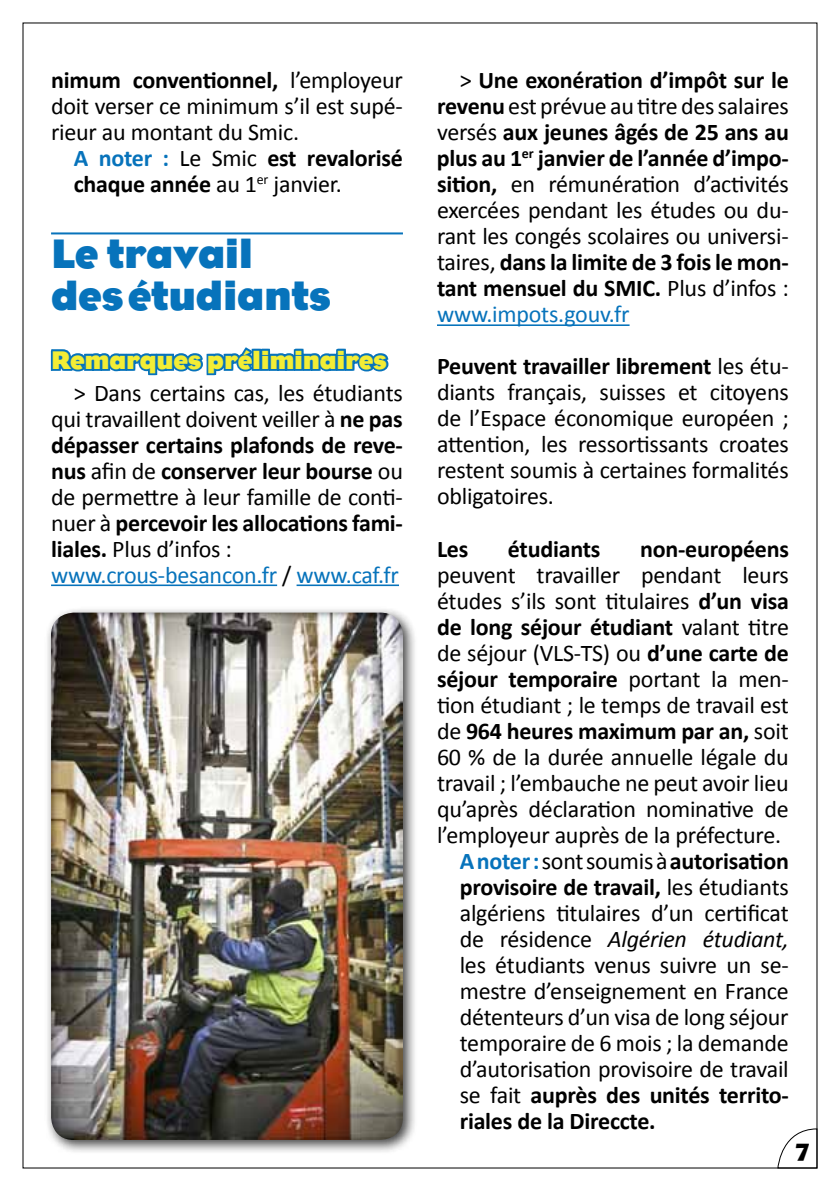
<style>
.page{position:relative;width:840px;height:1191px;background:#fff}
.page>*{position:absolute;margin:0;border:0;box-sizing:border-box;transform-origin:0 0}
.t1{font:700 42px/42px "Eagle";letter-spacing:-.01em;color:#0773bb}
.t2{font:700 26px "Eagle";letter-spacing:-.01em;color:#f3ed35}
.t3{font:24px/26px "Calibri";letter-spacing:-.01em;color:#000;text-align:justify}
.t4{font:700 24px/26px "Calibri";letter-spacing:-.01em;color:#000}
.t5{font:italic 24px "Calibri";letter-spacing:-.01em;color:#000}
.t6{font:700 24px "Eagle";color:#000}
.s1{font-weight:700}
.s2{color:#0773bb}
.s3{font-weight:400}
.s4{font-style:normal}
</style>
<div class="page">
<svg style="left:777px;top:1128px;width:40px;height:40px"></svg>
<hr style="left:51px;top:232px;width:352px;height:2px;background:#0773bb">
<hr style="left:51px;top:584px;width:226px;height:2px;background:#0773bb">
<hr style="left:296px;top:584px;width:103px;height:2px;background:#0773bb">
<svg style="left:50px;top:347px;width:206px;height:29px"></svg>
<div style="left:251px;top:349px;width:10px;height:22px;border:4px solid #0773bb"></div>
<div style="left:260px;top:349px;width:10px;height:8px;border:4px solid #0773bb"></div>
<div style="left:260px;top:354px;width:10px;height:17px;border:4px solid #0773bb"></div>
<div style="left:293px;top:349px;width:10px;height:8px;border:4px solid #0773bb"></div>
<div style="left:336px;top:349px;width:10px;height:8px;border:4px solid #0773bb"></div>
<svg style="left:267px;top:350px;width:122px;height:22px"></svg>
<hr style="left:437px;top:324px;width:192px;height:2px;background:#0773bb">
<div style="left:44px;top:605px;width:373px;height:549px;background:#000;opacity:.75"></div>
<img style="left:51px;top:612px;width:352px;height:528px">
<p class="t3" style="left:51px;top:67px;width:353px"><span class="s1">nimum conventionnel,</span> l’employeur doit verser ce minimum s’il est supé&shy;rieur au montant du Smic.</p>
<p class="t4" style="left:74px;top:145px;width:330px"><span class="s2">A noter :</span> <span class="s3">Le Smic</span> est revalorisé chaque année <span class="s3">au 1</span><sup>er</sup> <span class="s3">janvier.</span></p>
<h1 class="t1" style="left:51px;top:233px;width:282px">Le travail des étudiants</h1>
<p class="t2" style="left:51px;top:346px;width:337px">Remarques préliminaires</p>
<p class="t3" style="left:51px;top:379px;width:353px;text-align:left;text-indent:23px">&gt; Dans certains cas, les étudiants qui travaillent doivent veiller à <span class="s1">ne pas dépasser certains plafonds de reve&shy;nus</span> afin de <span class="s1">conserver leur bourse</span> ou de permettre à leur famille de conti&shy;nuer à <span class="s1">percevoir les allocations fami&shy;liales.</span> Plus d’infos : <span class="s2">www.crous-besancon.fr</span> / <span class="s2">www.caf.fr</span></p>
<p class="t3" style="left:437px;top:67px;width:353px;text-indent:23px">&gt; <span class="s1">Une exonération d’impôt sur le revenu</span> est prévue au titre des salaires versés <span class="s1">aux jeunes âgés de 25 ans au plus au 1</span><sup>er</sup> <span class="s1">janvier de l’année d’impo&shy;sition,</span> en rémunération d’activités exercées pendant les études ou du&shy;rant les congés scolaires ou universi&shy;taires, <span class="s1">dans la limite de 3 fois le mon&shy;tant mensuel du SMIC.</span> Plus d’infos : <span class="s2">www.impots.gouv.fr</span></p>
<p class="t3" style="left:437px;top:353px;width:353px"><span class="s1">Peuvent travailler librement</span> les étu&shy;diants français, suisses et citoyens de l’Espace économique européen ; attention, les ressortissants croates restent soumis à certaines formalités obligatoires.</p>
<p class="t4" style="left:437px;top:535px;width:33px">Les</p>
<p class="t4" style="left:507px;top:535px;width:94px">étudiants</p>
<p class="t4" style="left:639px;top:535px;width:150px">non-européens</p>
<p class="t3" style="left:437px;top:561px;width:353px">peuvent travailler pendant leurs</p>
<p class="t3" style="left:437px;top:587px;width:353px">études s’ils sont titulaires <span class="s1">d’un visa</span></p>
<p class="t4" style="left:437px;top:613px;width:353px">de long séjour étudiant <span class="s3">valant titre</span></p>
<p class="t3" style="left:437px;top:639px;width:353px">de séjour (VLS-TS) ou <span class="s1">d’une carte de</span></p>
<p class="t4" style="left:437px;top:665px;width:353px">séjour temporaire <span class="s3">portant la men-</span></p>
<p class="t3" style="left:437px;top:691px;width:353px">tion étudiant ; le temps de travail est</p>
<p class="t4" style="left:437px;top:717px;width:353px"><span class="s3">de</span> 964 heures maximum par an, <span class="s3">soit</span></p>
<p class="t3" style="left:437px;top:743px;width:353px">60 % de la durée annuelle légale du</p>
<p class="t3" style="left:437px;top:769px;width:353px">travail ; l’embauche ne peut avoir lieu</p>
<p class="t3" style="left:437px;top:795px;width:353px">qu’après déclaration nominative de</p>
<p class="t3" style="left:437px;top:821px;width:345px">l’employeur auprès de la préfecture.</p>
<p class="t4" style="left:459px;top:847px;width:330px"><span class="s2">A noter:</span> <span class="s3">sont soumis à</span> autorisation</p>
<p class="t4" style="left:459px;top:873px;width:330px">provisoire de travail, <span class="s3">les étudiants</span></p>
<p class="t3" style="left:459px;top:899px;width:330px">algériens titulaires d’un certificat</p>
<p class="t5" style="left:459px;top:922px;width:330px"><span class="s4">de résidence</span> Algérien étudiant,</p>
<p class="t3" style="left:459px;top:951px;width:330px">les étudiants venus suivre un se-</p>
<p class="t3" style="left:459px;top:977px;width:330px">mestre d’enseignement en France</p>
<p class="t3" style="left:459px;top:1003px;width:330px">détenteurs d’un visa de long séjour</p>
<p class="t3" style="left:459px;top:1029px;width:330px">temporaire de 6 mois ; la demande</p>
<p class="t3" style="left:459px;top:1055px;width:330px">d’autorisation provisoire de travail</p>
<p class="t4" style="left:459px;top:1081px;width:330px"><span class="s3">se fait</span> auprès des unités territo-</p>
<p class="t4" style="left:459px;top:1107px;width:197px">riales de la Direccte.</p>
<p class="t6" style="left:795px;top:1138px;width:15px">7</p>
</div>
